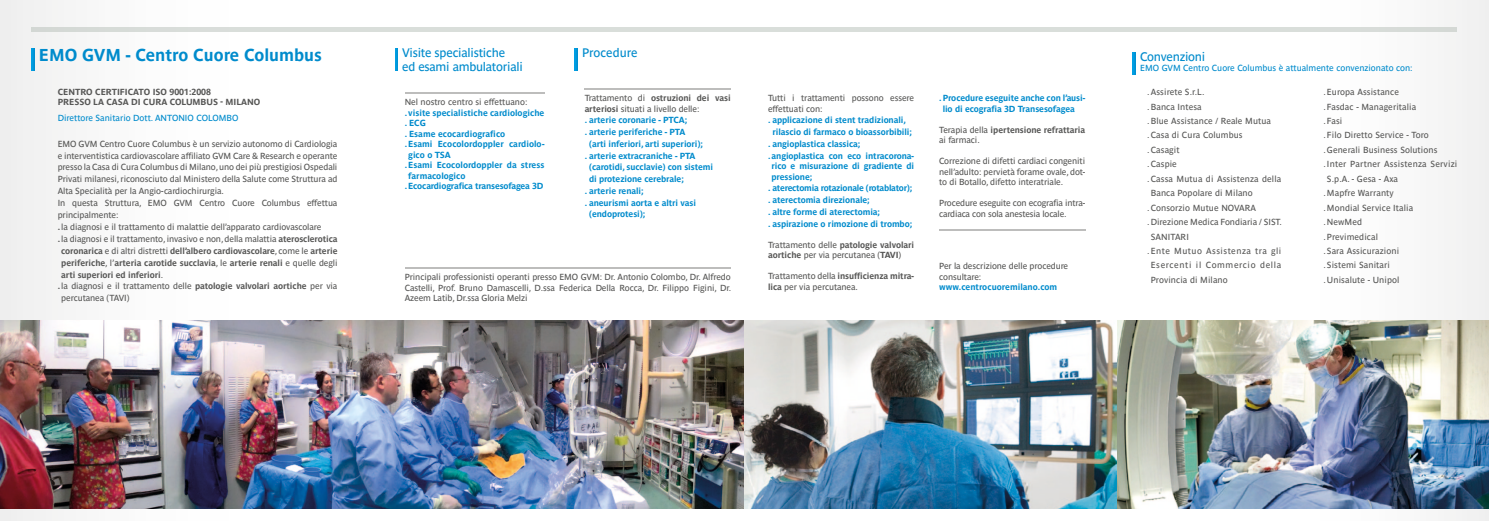
<style>
.page{position:relative;width:1489px;height:521px;background:#fff}
.page>*{position:absolute;margin:0;border:0;box-sizing:border-box;transform-origin:0 0}
.t1{font:700 17.06px "Parisine Ptf";color:#008bcc}
.t2{font:12.25px/14px "Parisine Ptf";letter-spacing:-.02em;color:#008bcc}
.t3{font:8.75px/10.5px "Parisine Ptf";letter-spacing:-.01em;color:#575756}
.t4{font:700 8.75px/11.7px "Parisine Ptf";letter-spacing:-.01em;color:#008bcc}
.t5{font:8.75px "Parisine Ptf";letter-spacing:.01em;color:#575756}
.t6{font:700 8.75px/10.5px "Parisine Ptf";letter-spacing:-.01em;color:#575756}
.t7{font:8.75px "Parisine Ptf";color:#008bcc}
.t8{font:8.75px "Parisine Ptf";letter-spacing:.025em;color:#575756}
.t9{font:8.75px "Parisine Ptf";letter-spacing:.05em;color:#575756}
.t10{font:8.75px "Parisine Ptf";letter-spacing:.07em;color:#575756}
.s1{font-weight:700}
.s2{font-weight:400}
</style>
<div class="page">
<div style="left:32px;top:27px;width:1425px;height:5px;background:#d9deda"></div>
<hr style="left:32px;top:48px;width:2px;height:23px;background:#0098db">
<img style="left:0;top:320px;width:1488px;height:188px">
<hr style="left:574px;top:48px;width:3px;height:22px;background:#009de2">
<hr style="left:395px;top:48px;width:3px;height:22px;background:#009fe3">
<hr style="left:584px;top:88px;width:146px;height:2px;background:#bdbdbc">
<hr style="left:405px;top:267px;width:325px;height:1px;background:#bdbdbc">
<div style="left:396px;top:41px;width:132px;height:36px;background:#fff"></div>
<hr style="left:405px;top:92px;width:139px;height:2px;background:#bdbdbc">
<hr style="left:939px;top:229px;width:146px;height:2px;background:#bdbdbc">
<hr style="left:946px;top:488px;width:140px;height:1px;background:#bdbdbc">
<hr style="left:1132px;top:53px;width:3px;height:22px;background:#009ee3">
<h1 class="t1" style="left:39px;top:42px;width:284px">EMO GVM - Centro Cuore Columbus</h1>
<p class="t6" style="left:58px;top:85px;width:185px">Centro ce rti ficato ISO 9001:2008<br>PRESSO LA CASA DI CURA COLUMBUS - MILAN</p>
<p class="t6" style="left:254px;top:96px;width:8px">O</p>
<p class="t7" style="left:58px;top:111px;width:151px">Direttore Sanitario Dott. Anto nio Colombo</p>
<p class="t3" style="left:58px;top:137px;width:281px">EMO GVM Centro Cuore Columbus è un servizio autonomo di Cardiologia</p>
<p class="t3" style="left:58px;top:149px;width:281px">e interventistica cardiovascolare affiliato GVM Care &amp; Research e operante</p>
<p class="t3" style="left:58px;top:161px;width:281px">presso la Casa di Cura Columbus di Milano, uno dei più prestigiosi Ospedali</p>
<p class="t3" style="left:58px;top:173px;width:281px">Privati milanesi, riconosciuto dal Ministero della Salute come Struttura ad</p>
<p class="t3" style="left:58px;top:185px;width:168px">Alta Specialità per la Angio-cardiochirurgia.</p>
<p class="t3" style="left:58px;top:197px;width:281px">In questa Struttura, EMO GVM Centro Cuore Columbus effettua</p>
<p class="t3" style="left:58px;top:209px;width:62px">principalmente:</p>
<p class="t3" style="left:58px;top:221px;width:265px"><span class="s1">.</span>la diagnosi e il trattamento di malattie dell’apparato cardiovascolare</p>
<p class="t3" style="left:58px;top:233px;width:281px"><span class="s1">.</span>la diagnosi e il trattamento, invasivo e non, della malattia <span class="s1">aterosclerotica</span></p>
<p class="t6" style="left:61px;top:245px;width:278px">coronarica <span class="s2">e di altri distretti</span> dell’albero cardiovascolare<span class="s2">, come le</span> arterie</p>
<p class="t6" style="left:61px;top:256px;width:278px">periferiche<span class="s2">, l’</span>arteria carotide succlavia<span class="s2">, le</span> arterie renali <span class="s2">e quelle degli</span></p>
<p class="t6" style="left:61px;top:268px;width:103px">arti superiori ed inferiori<span class="s2">.</span></p>
<p class="t3" style="left:58px;top:280px;width:281px"><span class="s1">.</span>la diagnosi e il trattamento delle <span class="s1">patologie valvolari aortiche</span> per via</p>
<p class="t3" style="left:61px;top:292px;width:70px">percutanea (TAVI)</p>
<h2 class="t2" style="left:402px;top:44px;width:122px">Visite specialistiche<br>ed esami ambulatoriali</h2>
<h2 class="t2" style="left:582px;top:44px;width:57px">Procedure</h2>
<h2 class="t2" style="left:1140px;top:49px;width:67px">Convenzioni</h2>
<p class="t7" style="left:1140px;top:62px;width:274px">EMO GVM Centro Cuore Columbus è attualmente convenzionato con:</p>
<p class="t3" style="left:405px;top:96px;width:124px">Nel nostro centro si effettuano:</p>
<p class="t4" style="left:405px;top:106px;width:141px">.visite specialistiche cardiologiche</p>
<p class="t4" style="left:405px;top:117px;width:23px">. ECG</p>
<p class="t4" style="left:405px;top:127px;width:102px">. Esame ecocardiografico</p>
<p class="t4" style="left:405px;top:138px;width:141px">.Esami Ecocolordoppler cardiolo-</p>
<p class="t4" style="left:408px;top:148px;width:44px">gico o TSA</p>
<p class="t4" style="left:405px;top:159px;width:141px">.Esami Ecocolordoppler da stress</p>
<p class="t4" style="left:408px;top:169px;width:59px">farmacologico</p>
<p class="t4" style="left:405px;top:180px;width:140px">.Ecocardiografica transesofagea 3D</p>
<p class="t3" style="left:584px;top:92px;width:147px">Trattamento di <span class="s1">ostruzioni dei vasi arteriosi</span> situati a livello delle:</p>
<p class="t4" style="left:584px;top:114px;width:104px">. arterie coronarie - PTCA;</p>
<p class="t4" style="left:584px;top:125px;width:97px">. arterie periferiche - PTA</p>
<p class="t4" style="left:589px;top:137px;width:115px">(arti inferiori, arti superiori);</p>
<p class="t4" style="left:584px;top:149px;width:107px">. arterie extracraniche - PTA</p>
<p class="t4" style="left:589px;top:161px;width:126px">(carotidi, succlavie) con sistemi</p>
<p class="t4" style="left:589px;top:172px;width:96px">di protezione cerebrale;</p>
<p class="t4" style="left:584px;top:184px;width:60px">. arterie renali;</p>
<p class="t4" style="left:584px;top:196px;width:113px">. aneurismi aorta e altri vasi</p>
<p class="t4" style="left:589px;top:208px;width:58px">(endoprotesi);</p>
<p class="t3" style="left:405px;top:271px;width:328px;text-align:justify">Principali professionisti operanti presso EMO GVM: Dr. Antonio Colombo, Dr. Alfredo Castelli, Prof. Bruno Damascelli, D.ssa Federica Della Rocca, Dr. Filippo Figini, Dr.<br>Azeem Latib, Dr.ssa Gloria Melzi</p>
<p class="t3" style="left:768px;top:92px;width:147px">Tutti i trattamenti possono essere effettuati con:</p>
<p class="t4" style="left:768px;top:114px;width:139px">. applicazione di stent tradizionali,</p>
<p class="t4" style="left:772px;top:125px;width:141px">rilascio di farmaco o bioassorbibili;</p>
<p class="t4" style="left:768px;top:137px;width:94px">. angioplastica classica;</p>
<p class="t4" style="left:768px;top:149px;width:147px">.angioplastica con eco intracorona-</p>
<p class="t4" style="left:771px;top:160px;width:144px;line-height:10.5px">rico e misurazione di gradiente di pressione;</p>
<p class="t4" style="left:768px;top:182px;width:146px">. aterectomia rotazionale (rotablator); . aterectomia direzionale;<br>. altre forme di aterectomia;<br>. aspirazione o rimozione di trombo;</p>
<p class="t3" style="left:768px;top:239px;width:147px">Trattamento delle <span class="s1">patologie valvolari aortiche</span> per via percutanea (<span class="s1">TAVI</span>)</p>
<p class="t3" style="left:768px;top:270px;width:147px">Trattamento della <span class="s1">insufficienza mitra&shy;lica</span> per via percutanea.</p>
<p class="t4" style="left:942px;top:92px;width:144px;line-height:10.5px;text-indent:-4px">.Procedure eseguite anche con l’ausi&shy;lio di ecografia 3D Transesofagea</p>
<p class="t6" style="left:939px;top:124px;width:147px"><span class="s2">Terapia della</span> ipertensione refrattaria <span class="s2">ai farmaci.</span></p>
<p class="t3" style="left:939px;top:155px;width:147px;text-align:justify">Correzione di difetti cardiaci congeniti nell’adulto: pervietà forame ovale, dot&shy;to di Botallo, difetto interatriale.</p>
<p class="t3" style="left:939px;top:197px;width:147px">Procedure eseguite con ecografia intra&shy;cardiaca con sola anestesia locale.</p>
<p class="t3" style="left:939px;top:260px;width:131px">Per la descrizione delle procedure consultare:</p>
<p class="t4" style="left:939px;top:280px;width:120px">www.centrocuoremilano.com</p>
<p class="t5" style="left:1147px;top:86px;width:59px">.Assirete S.r.L.</p>
<p class="t5" style="left:1147px;top:100px;width:56px">.Banca Intesa</p>
<p class="t5" style="left:1147px;top:114px;width:125px">.Blue Assistance / Reale Mutua</p>
<p class="t5" style="left:1147px;top:129px;width:97px">.Casa di Cura Columbus</p>
<p class="t5" style="left:1147px;top:143px;width:34px">.Casagit</p>
<p class="t3" style="left:1147px;top:158px;width:31px">.Caspie</p>
<p class="t5" style="left:1147px;top:172px;width:135px">.Cassa Mutua di Assistenza della</p>
<p class="t5" style="left:1150px;top:187px;width:103px">Banca Popolare di Milano</p>
<p class="t5" style="left:1147px;top:201px;width:110px">.Consorzio Mutue NOVARA</p>
<p class="t3" style="left:1147px;top:216px;width:136px">.Direzione Medica Fondiaria / SIST.</p>
<p class="t5" style="left:1150px;top:230px;width:40px">SAN ITARI</p>
<p class="t9" style="left:1147px;top:244px;width:135px">.Ente Mutuo Assistenza tra gli</p>
<p class="t10" style="left:1150px;top:259px;width:132px">Esercenti il Commercio della</p>
<p class="t5" style="left:1150px;top:273px;width:78px">Provincia di Milano</p>
<p class="t5" style="left:1323px;top:86px;width:77px">.Europa Assistance</p>
<p class="t5" style="left:1323px;top:100px;width:94px">.Fasdac - Manageritalia</p>
<p class="t3" style="left:1323px;top:115px;width:20px">.Fasi</p>
<p class="t5" style="left:1323px;top:129px;width:107px">.Filo Diretto Service - Toro</p>
<p class="t5" style="left:1323px;top:143px;width:115px">.Generali Business Solutions</p>
<p class="t8" style="left:1323px;top:158px;width:135px">.Inter Partner Assistenza Servizi</p>
<p class="t3" style="left:1326px;top:173px;width:73px">S.p.A. - Gesa - Axa</p>
<p class="t5" style="left:1323px;top:187px;width:72px">.Mapfre Warranty</p>
<p class="t5" style="left:1323px;top:201px;width:91px">.Mondial Service Italia</p>
<p class="t3" style="left:1323px;top:216px;width:40px">. NewMed</p>
<p class="t5" style="left:1323px;top:230px;width:56px">.Previmedical</p>
<p class="t5" style="left:1323px;top:244px;width:77px">.Sara Assicurazioni</p>
<p class="t5" style="left:1323px;top:259px;width:68px">.Sistemi Sanitari</p>
<p class="t5" style="left:1323px;top:273px;width:78px">.Unisalute - Unipol</p>
</div>
